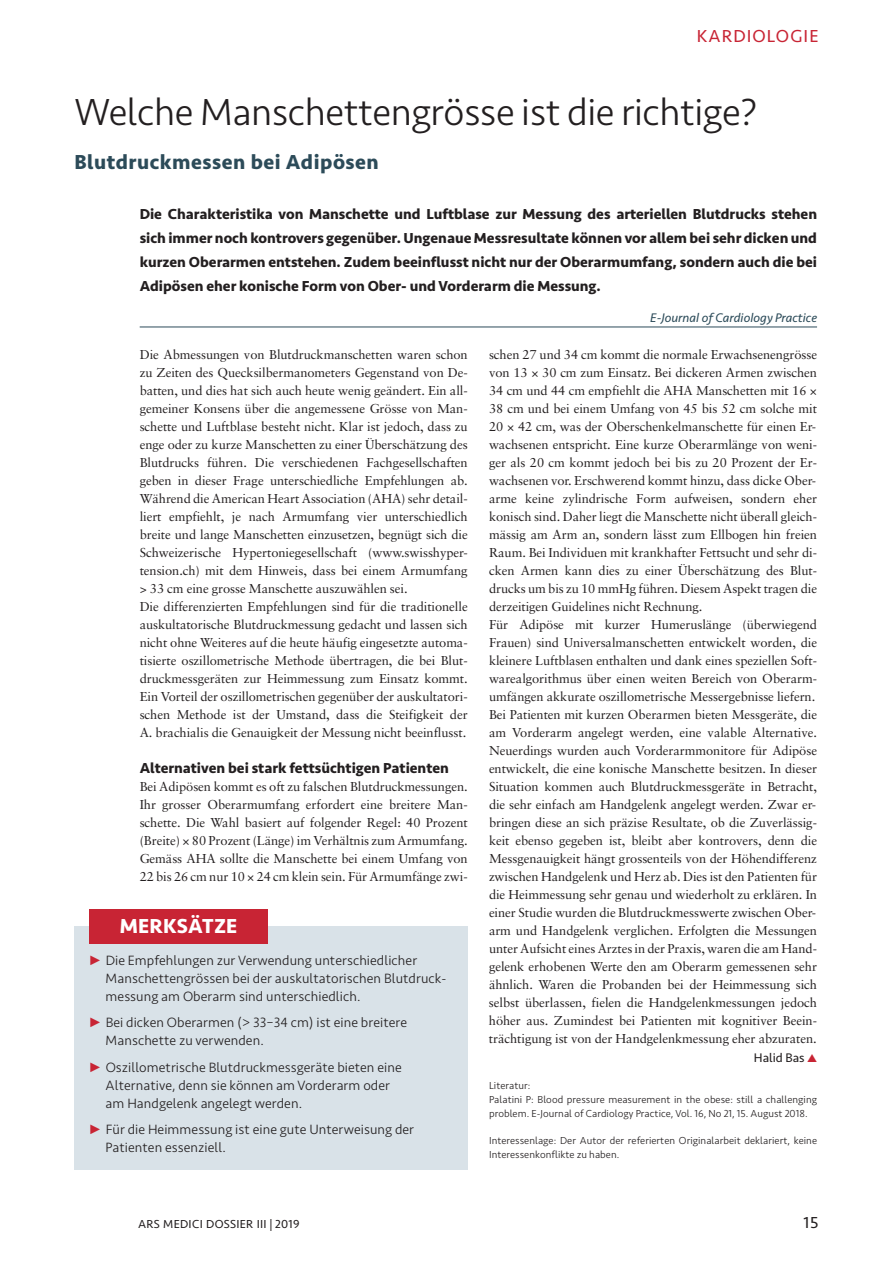
<style>
.page{position:relative;width:893px;height:1263px;background:#fff}
.page>*{position:absolute;margin:0;border:0;box-sizing:border-box;transform-origin:0 0}
.t1{font:300 39px "Seravek";letter-spacing:-.01em;color:#231f20}
.t2{font:700 21px "Seravek";letter-spacing:.025em;color:#2c4b59}
.t3{font:700 21px "Seravek";letter-spacing:.01em;color:#fff}
.t4{font:18px "Seravek";letter-spacing:.06em;color:#c82434}
.t5{font:16.5px "Seravek";color:#231f20}
.t6{font:700 15px/24px "Seravek";color:#231f20;text-align:justify}
.t7{font:300 13.95px/18px "Seravek";letter-spacing:.005em;color:#231f20}
.t8{font:12.9px/18px "Sabon";letter-spacing:-.005em;color:#231f20}
.t9{font:italic 12.9px "Seravek";color:#2c4b59}
.t10{font:12.9px "Seravek";color:#231f20}
.t11{font:12px "Seravek";letter-spacing:.025em;color:#231f20}
.t12{font:300 10.5px/13.8px "Seravek";letter-spacing:.005em;color:#231f20}
.s1{color:#c82434}
</style>
<div class="page">
<hr style="left:140px;top:327px;width:677px;height:1px;background:#2c4b59">
<div style="left:74px;top:926px;width:394px;height:243px;background:#d9e2e8"></div>
<div style="left:89px;top:909px;width:179px;height:35px;background:#c82434"></div>
<h3 class="t4" style="left:697px;top:22px;width:123px">KARDIOLOGIE</h3>
<h1 class="t1" style="left:74px;top:89px;width:685px">Welche Manschettengrösse ist die richtige?</h1>
<h2 class="t2" style="left:74px;top:146px;width:306px">Blutdruckmessen bei Adipösen</h2>
<p class="t6" style="left:140px;top:202px;width:679px">Die Charakteristika von Manschette und Luftblase zur Messung des arteriellen Blutdrucks stehen sich immer noch kontrovers gegenüber. Ungenaue Messresultate können vor allem bei sehr dicken und kurzen Oberarmen entstehen. Zudem beeinflusst nicht nur der Oberarmumfang, sondern auch die bei Adipösen eher konische Form von Ober- und Vorderarm die Messung.</p>
<p class="t9" style="left:650px;top:307px;width:168px">E-Journal of Cardiology Practice</p>
<p class="t8" style="left:140px;top:347px;width:330px">Die Abmessungen von Blutdruckmanschetten waren schon zu Zeiten des Quecksilbermanometers Gegenstand von De&shy;batten, und dies hat sich auch heute wenig geändert. Ein all&shy;gemeiner Konsens über die angemessene Grösse von Man&shy;schette und Luftblase besteht nicht. Klar ist jedoch, dass zu enge oder zu kurze Manschetten zu einer Überschätzung des Blutdrucks führen. Die verschiedenen Fachgesellschaften geben in dieser Frage unterschiedliche Empfehlungen ab.<br>Während die American Heart Association (AHA) sehr detail&shy;liert empfiehlt, je nach Armumfang vier unterschiedlich breite und lange Manschetten einzusetzen, begnügt sich die Schweizerische Hypertoniegesellschaft (www.swisshyper&shy;tension.ch) mit dem Hinweis, dass bei einem Armumfang &gt; 33 cm eine grosse Manschette auszuwählen sei.<br>Die differenzierten Empfehlungen sind für die traditionelle auskultatorische Blutdruckmessung gedacht und lassen sich nicht ohne Weiteres auf die heute häufig eingesetzte automa&shy;tisierte oszillometrische Methode übertragen, die bei Blut&shy;druckmessgeräten zur Heimmessung zum Einsatz kommt.<br>Ein Vorteil der oszillometrischen gegenüber der auskultatori&shy;schen Methode ist der Umstand, dass die Steifigkeit der A. brachialis die Genauigkeit der Messung nicht beeinflusst.</p>
<p class="t6" style="left:140px;top:756px;width:311px">Alternativen bei stark fettsüchtigen Patienten</p>
<p class="t8" style="left:140px;top:779px;width:330px;text-align:justify">Bei Adipösen kommt es oft zu falschen Blutdruckmessungen.<br>Ihr grosser Oberarmumfang erfordert eine breitere Man&shy;schette. Die Wahl basiert auf folgender Regel: 40 Prozent (Breite) × 80 Prozent (Länge) im Verhältnis zum Armumfang.<br>Gemäss AHA sollte die Manschette bei einem Umfang von 22 bis 26 cm nur 10 × 24 cm klein sein. Für Armumfänge zwi-</p>
<h2 class="t3" style="left:120px;top:909px;width:119px">MERKSÄTZE</h2>
<p class="t7" style="left:106px;top:951px;width:342px">Die Empfehlungen zur Verwendung unterschiedlicher<br>Manschettengrössen bei der auskultatorischen Blutdruck&shy;messung am Oberarm sind unterschiedlich.</p>
<p class="t7" style="left:106px;top:1014px;width:303px">Bei dicken Oberarmen (&gt; 33–34 cm) ist eine breitere<br>Manschette zu verwenden.</p>
<p class="t7" style="left:106px;top:1058px;width:298px">Oszillometrische Blutdruckmessgeräte bieten eine<br>Alternative, denn sie können am Vorderarm oder am Handgelenk angelegt werden.</p>
<p class="t7" style="left:106px;top:1121px;width:310px">Für die Heimmessung ist eine gute Unterweisung der<br>Patienten essenziell.</p>
<p class="t8" style="left:489px;top:347px;width:330px">schen 27 und 34 cm kommt die normale Erwachsenengrösse von 13 × 30 cm zum Einsatz. Bei dickeren Armen zwischen 34 cm und 44 cm empfiehlt die AHA Manschetten mit 16 × 38 cm und bei einem Umfang von 45 bis 52 cm solche mit 20 × 42 cm, was der Oberschenkelmanschette für einen Er&shy;wachsenen entspricht. Eine kurze Oberarmlänge von weni&shy;ger als 20 cm kommt jedoch bei bis zu 20 Prozent der Er&shy;wachsenen vor. Erschwerend kommt hinzu, dass dicke Ober&shy;arme keine zylindrische Form aufweisen, sondern eher konisch sind. Daher liegt die Manschette nicht überall gleich&shy;mässig am Arm an, sondern lässt zum Ellbogen hin freien Raum. Bei Individuen mit krankhafter Fettsucht und sehr di&shy;cken Armen kann dies zu einer Überschätzung des Blut&shy;drucks um bis zu 10 mmHg führen. Diesem Aspekt tragen die derzeitigen Guidelines nicht Rechnung.<br>Für Adipöse mit kurzer Humeruslänge (überwiegend Frauen) sind Universalmanschetten entwickelt worden, die kleinere Luftblasen enthalten und dank eines speziellen Soft&shy;warealgorithmus über einen weiten Bereich von Oberarm&shy;umfängen akkurate oszillometrische Messergebnisse liefern.<br>Bei Patienten mit kurzen Oberarmen bieten Messgeräte, die am Vorderarm angelegt werden, eine valable Alternative.<br>Neuerdings wurden auch Vorderarmmonitore für Adipöse entwickelt, die eine konische Manschette besitzen. In dieser Situation kommen auch Blutdruckmessgeräte in Betracht, die sehr einfach am Handgelenk angelegt werden. Zwar er&shy;bringen diese an sich präzise Resultate, ob die Zuverlässig&shy;keit ebenso gegeben ist, bleibt aber kontrovers, denn die Messgenauigkeit hängt grossenteils von der Höhendifferenz zwischen Handgelenk und Herz ab. Dies ist den Patienten für die Heimmessung sehr genau und wiederholt zu erklären. In einer Studie wurden die Blutdruckmesswerte zwischen Ober&shy;arm und Handgelenk verglichen. Erfolgten die Messungen unter Aufsicht eines Arztes in der Praxis, waren die am Hand&shy;gelenk erhobenen Werte den am Oberarm gemessenen sehr ähnlich. Waren die Probanden bei der Heimmessung sich selbst überlassen, fielen die Handgelenkmessungen jedoch höher aus. Zumindest bei Patienten mit kognitiver Beein&shy;trächtigung ist von der Handgelenkmessung eher abzuraten.</p>
<p class="t10" style="left:754px;top:1047px;width:65px">Halid Bas <span class="s1">▲</span></p>
<p class="t12" style="left:489px;top:1079px;width:330px">Literatur:<br>Palatini P: Blood pressure measurement in the obese: still a challenging problem. E-Journal of Cardiology Practice, Vol. 16, No 21, 15. August 2018.</p>
<p class="t12" style="left:489px;top:1134px;width:330px">Interessenlage: Der Autor der referierten Originalarbeit deklariert, keine<br>Interessenkonflikte zu haben.</p>
<p class="t11" style="left:138px;top:1214px;width:163px">ARS MEDICI DOSSIER III | 2019</p>
<p class="t5" style="left:803px;top:1209px;width:17px">15</p>
</div>
